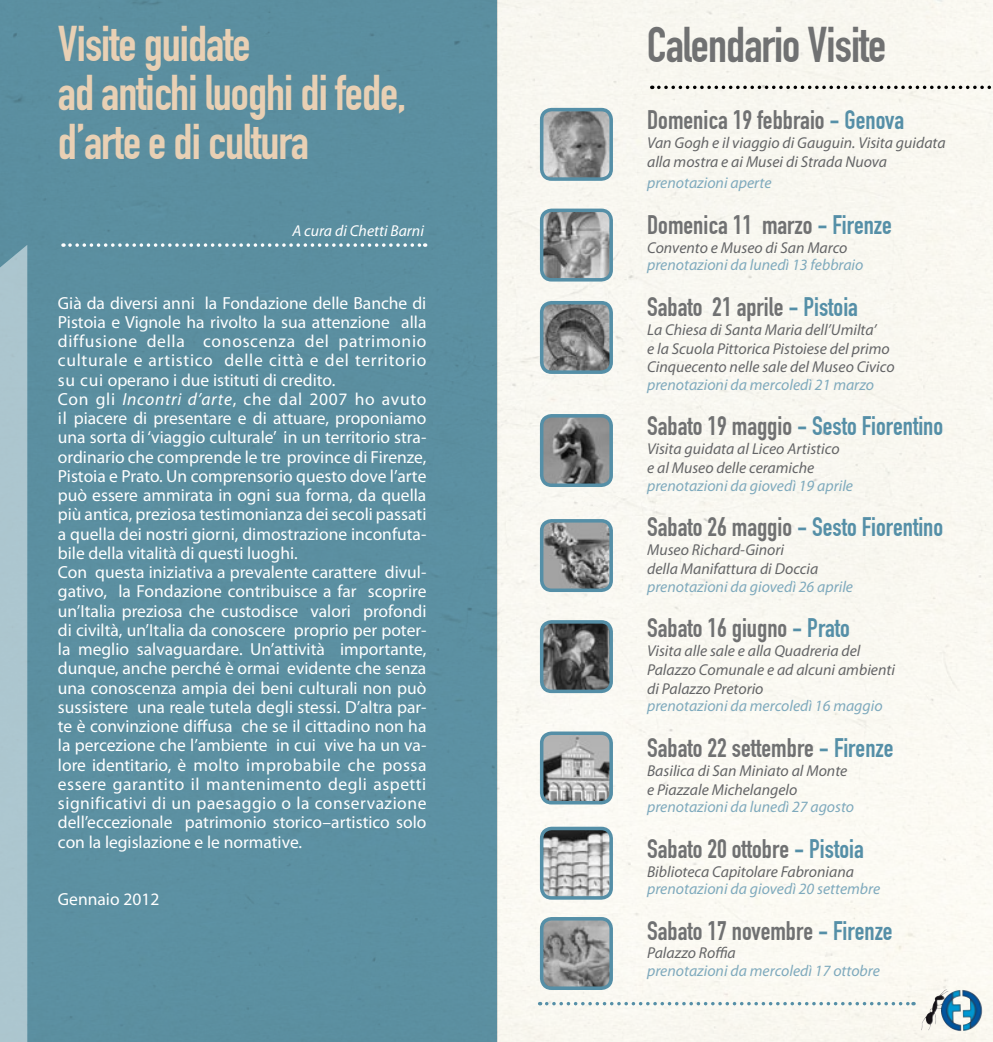
<style>
.page{position:relative;width:993px;height:1042px;background:#fff}
.page>*{position:absolute;margin:0;border:0;box-sizing:border-box;transform-origin:0 0}
.t1{font:49px/49px "DIN Engschrift";letter-spacing:-.02em;color:#e9d0b4}
.t2{font:49px "DIN Engschrift";letter-spacing:-.02em;color:#707172}
.t3{font:26.25px "DIN Engschrift";color:#707172}
.t4{font:26.25px "DIN Engschrift";color:#558fa7}
.t5{font:17.5px/19.2px "Myriad Pro";color:#fff}
.t6{font:italic 15.75px/18.9px "Myriad Pro";color:#646567}
.t7{font:italic 15.75px "Myriad Pro";color:#7faabd}
.t8{font:italic 15.75px "Myriad Pro";color:#fff}
.s1{color:#558fa7}
.s2{color:#707172}
.s3{font-style:italic}
</style>
<div class="page">
<img style="left:0;top:0;width:992px;height:1042px">
<svg style="left:70px;top:243px;width:355px;height:4px"></svg>
<svg style="left:658px;top:86px;width:335px;height:3px"></svg>
<img style="left:541px;top:110px;width:70px;height:69px">
<img style="left:541px;top:210px;width:70px;height:70px">
<img style="left:541px;top:303px;width:70px;height:69px">
<img style="left:541px;top:416px;width:70px;height:69px">
<img style="left:541px;top:521px;width:70px;height:69px">
<img style="left:541px;top:622px;width:70px;height:69px">
<img style="left:541px;top:733px;width:70px;height:70px">
<img style="left:541px;top:828px;width:70px;height:70px">
<img style="left:541px;top:919px;width:70px;height:69px">
<div style="left:539px;top:108px;width:73px;height:73px;border:4px solid #558fa7;border-radius:10px"></div>
<div style="left:539px;top:209px;width:73px;height:72px;border:4px solid #558fa7;border-radius:10px"></div>
<div style="left:539px;top:301px;width:73px;height:73px;border:4px solid #558fa7;border-radius:10px"></div>
<div style="left:539px;top:414px;width:73px;height:73px;border:4px solid #558fa7;border-radius:10px"></div>
<div style="left:539px;top:519px;width:73px;height:73px;border:4px solid #558fa7;border-radius:10px"></div>
<div style="left:539px;top:620px;width:73px;height:73px;border:4px solid #558fa7;border-radius:10px"></div>
<div style="left:539px;top:731px;width:73px;height:73px;border:4px solid #558fa7;border-radius:10px"></div>
<div style="left:539px;top:827px;width:73px;height:72px;border:4px solid #558fa7;border-radius:10px"></div>
<div style="left:539px;top:917px;width:73px;height:73px;border:4px solid #558fa7;border-radius:10px"></div>
<svg style="left:546px;top:1002px;width:367px;height:3px"></svg>
<svg style="left:934px;top:989px;width:12px;height:11px"></svg>
<div style="left:0;top:245px;width:27px;height:797px;background:#acc6cf"></div>
<h1 class="t1" style="left:58px;top:20px;width:194px">Visite guidate</h1>
<h1 class="t2" style="left:646px;top:16px;width:241px">Calendario Visite</h1>
<h1 class="t1" style="left:58px;top:69px;width:350px">ad antichi luoghi di fede, d’arte e di cultura</h1>
<h2 class="t3" style="left:647px;top:105px;width:258px">Domenica 19 febbraio <span class="s1">- Genova</span></h2>
<p class="t6" style="left:647px;top:133px;width:300px">Van Gogh e il viaggio di Gauguin. Visita guidata alla mostra e ai Musei di Strada Nuova</p>
<p class="t7" style="left:647px;top:173px;width:126px">prenotazioni aperte</p>
<h2 class="t3" style="left:647px;top:209px;width:246px">Domenica 11 marzo <span class="s1">- Firenze</span></h2>
<p class="t6" style="left:647px;top:238px;width:202px">Convento e Museo di San Marco</p>
<p class="t7" style="left:647px;top:255px;width:218px">prenotazioni da lunedì 13 febbraio</p>
<h2 class="t3" style="left:647px;top:291px;width:212px">Sabato 21 aprile <span class="s1">- Pistoia</span></h2>
<p class="t6" style="left:647px;top:320px;width:249px">La Chiesa di Santa Maria dell’Umilta’<br>e la Scuola Pittorica Pistoiese del primo<br>Cinquecento nelle sale del Museo Civico</p>
<p class="t7" style="left:647px;top:375px;width:228px">prenotazioni da mercoledì 21 marzo</p>
<h2 class="t4" style="left:647px;top:411px;width:297px"><span class="s2">Sabato 19 maggio</span> - Sesto Fiorentino</h2>
<p class="t6" style="left:647px;top:439px;width:194px">Visita guidata al Liceo Artistico e al Museo delle ceramiche</p>
<p class="t7" style="left:647px;top:476px;width:207px">prenotazioni da giovedì 19 aprile</p>
<h2 class="t4" style="left:647px;top:512px;width:297px"><span class="s2">Sabato 26 maggio</span> - Sesto Fiorentino</h2>
<p class="t6" style="left:647px;top:540px;width:173px">Museo Richard-Ginori della Manifattura di Doccia</p>
<p class="t7" style="left:647px;top:576px;width:207px">prenotazioni da giovedì 26 aprile</p>
<h2 class="t3" style="left:647px;top:612px;width:204px">Sabato 16 giugno <span class="s1">- Prato</span></h2>
<p class="t6" style="left:647px;top:641px;width:249px">Visita alle sale e alla Quadreria del<br>Palazzo Comunale e ad alcuni ambienti di Palazzo Pretorio</p>
<p class="t7" style="left:647px;top:696px;width:237px">prenotazioni da mercoledì 16 maggio</p>
<h2 class="t3" style="left:647px;top:732px;width:248px">Sabato 22 settembre <span class="s1">- Firenze</span></h2>
<p class="t6" style="left:647px;top:761px;width:202px">Basilica di San Miniato al Monte e Piazzale Michelangelo</p>
<p class="t7" style="left:647px;top:797px;width:208px">prenotazioni da lunedì 27 agosto</p>
<h2 class="t3" style="left:647px;top:833px;width:218px">Sabato 20 ottobre <span class="s1">- Pistoia</span></h2>
<p class="t6" style="left:647px;top:861px;width:208px">Biblioteca Capitolare Fabroniana</p>
<p class="t7" style="left:647px;top:879px;width:234px">prenotazioni da giovedì 20 settembre</p>
<h2 class="t3" style="left:647px;top:915px;width:247px">Sabato 17 novembre <span class="s1">- Firenze</span></h2>
<p class="t6" style="left:647px;top:943px;width:90px">Palazzo Roffia</p>
<p class="t7" style="left:647px;top:961px;width:234px">prenotazioni da mercoledì 17 ottobre</p>
<p class="t8" style="left:292px;top:221px;width:133px">A cura di Chetti Barni</p>
<p class="t5" style="left:58px;top:293px;width:370px">Già da diversi anni la Fondazione delle Banche di Pistoia e Vignole ha rivolto la sua attenzione alla diffusione della conoscenza del patrimonio culturale e artistico delle città e del territorio su cui operano i due istituti di credito.<br>Con gli <span class="s3">Incontri d’arte</span>, che dal 2007 ho avuto il piacere di presentare e di attuare, proponiamo una sorta di ‘viaggio culturale’ in un territorio stra&shy;ordinario che comprende le tre province di Firenze, Pistoia e Prato. Un comprensorio questo dove l’arte può essere ammirata in ogni sua forma, da quella più antica, preziosa testimonianza dei secoli passati a quella dei nostri giorni, dimostrazione inconfuta&shy;bile della vitalità di questi luoghi.<br>Con questa iniziativa a prevalente carattere divul&shy;gativo, la Fondazione contribuisce a far scoprire un’Italia preziosa che custodisce valori profondi di civiltà, un’Italia da conoscere proprio per poter&shy;la meglio salvaguardare. Un’attività importante, dunque, anche perché è ormai evidente che senza una conoscenza ampia dei beni culturali non può sussistere una reale tutela degli stessi. D’altra par&shy;te è convinzione diffusa che se il cittadino non ha la percezione che l’ambiente in cui vive ha un va&shy;lore identitario, è molto improbabile che possa essere garantito il mantenimento degli aspetti significativi di un paesaggio o la conservazione dell’eccezionale patrimonio storico–artistico solo con la legislazione e le normative.</p>
<p class="t5" style="left:58px;top:890px;width:103px">Gennaio 2012</p>
</div>
